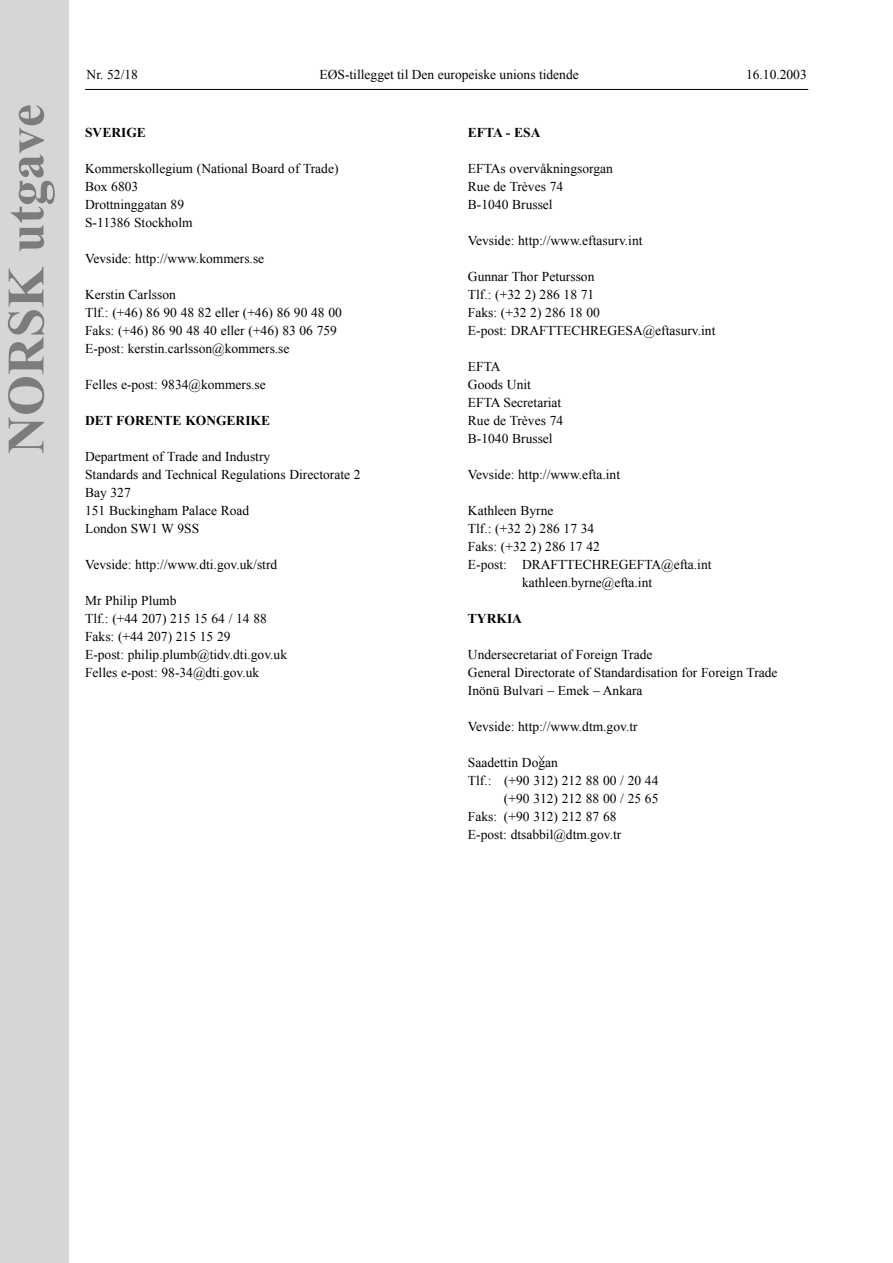
<style>
.page{position:relative;width:893px;height:1263px;background:#fff}
.page>*{position:absolute;margin:0;border:0;box-sizing:border-box;transform-origin:0 0}
.t1{font:700 52.5px "Times New Roman";color:#7c7c7c}
.t2{font:13.5px/18px "Times New Roman";color:#000}
.t3{font:700 13.5px "Times New Roman";color:#000}
</style>
<div class="page">
<hr style="left:85px;top:89px;width:723px;height:1px;background:#000">
<div style="left:0;top:0;width:68px;height:1263px;background:#d6d6d6"></div>
<h1 class="t1" style="left:-3px;top:454px;width:351px;rotate:-90deg">NORSK utgave</h1>
<p class="t2" style="left:87px;top:65px;width:53px">Nr. 52/18</p>
<p class="t2" style="left:319px;top:65px;width:261px">EØS-tillegget til Den europeiske unions tidende</p>
<p class="t2" style="left:746px;top:65px;width:62px">16.10.2003</p>
<p class="t3" style="left:85px;top:125px;width:62px">SVERIGE</p>
<p class="t2" style="left:85px;top:159px;width:255px">Kommerskollegium (National Board of Trade)<br>Box 6803<br>Drottninggatan 89<br>S-11386 Stockholm</p>
<p class="t2" style="left:85px;top:249px;width:181px">Vevside: http://www.kommers.se</p>
<p class="t2" style="left:85px;top:285px;width:258px">Kerstin Carlsson<br>Tlf.: (+46) 86 90 48 82 eller (+46) 86 90 48 00<br>Faks: (+46) 86 90 48 40 eller (+46) 83 06 759<br>E-post: kerstin.carlsson@kommers.se</p>
<p class="t2" style="left:85px;top:375px;width:182px">Felles e-post: 9834@kommers.se</p>
<p class="t3" style="left:85px;top:413px;width:186px">DET FORENTE KONGERIKE</p>
<p class="t2" style="left:85px;top:447px;width:277px">Department of Trade and Industry<br>Standards and Technical Regulations Directorate 2<br>Bay 327<br>151 Buckingham Palace Road<br>London SW1 W 9SS</p>
<p class="t2" style="left:85px;top:555px;width:194px">Vevside: http://www.dti.gov.uk/strd</p>
<p class="t2" style="left:85px;top:591px;width:203px">Mr Philip Plumb<br>Tlf.: (+44 207) 215 15 64 / 14 88<br>Faks: (+44 207) 215 15 29<br>E-post: philip.plumb@tidv.dti.gov.uk<br>Felles e-post: 98-34@dti.gov.uk</p>
<p class="t3" style="left:468px;top:125px;width:74px">EFTA - ESA</p>
<p class="t2" style="left:468px;top:159px;width:146px">EFTAs overvåkningsorgan<br>Rue de Trèves 74<br>B-1040 Brussel</p>
<p class="t2" style="left:468px;top:231px;width:176px">Vevside: http://www.eftasurv.int</p>
<p class="t2" style="left:468px;top:267px;width:249px">Gunnar Thor Petursson<br>Tlf.: (+32 2) 286 18 71<br>Faks: (+32 2) 286 18 00<br>E-post: DRAFTTECHREGESA@eftasurv.int</p>
<p class="t2" style="left:468px;top:357px;width:97px">EFTA<br>Goods Unit<br>EFTA Secretariat<br>Rue de Trèves 74<br>B-1040 Brussel</p>
<p class="t2" style="left:468px;top:465px;width:154px">Vevside: http://www.efta.int</p>
<p class="t2" style="left:468px;top:501px;width:87px">Kathleen Byrne</p>
<p class="t2" style="left:468px;top:519px;width:128px">Tlf.: (+32 2) 286 17 34</p>
<p class="t2" style="left:468px;top:537px;width:133px">Faks: (+32 2) 286 17 42</p>
<p class="t2" style="left:468px;top:555px;width:245px">E-post: DRAFTTECHREGEFTA@efta.int</p>
<p class="t2" style="left:522px;top:573px;width:132px">kathleen.byrne@efta.int</p>
<p class="t3" style="left:468px;top:611px;width:55px">TYRKIA</p>
<p class="t2" style="left:468px;top:645px;width:311px">Undersecretariat of Foreign Trade<br>General Directorate of Standardisation for Foreign Trade<br>Inönü Bulvari – Emek – Ankara</p>
<p class="t2" style="left:468px;top:717px;width:171px">Vevside: http://www.dtm.gov.tr</p>
<p class="t2" style="left:468px;top:753px;width:91px">Saadettin Dogan</p>
<p class="t2" style="left:468px;top:771px;width:192px">Tlf.: (+90 312) 212 88 00 / 20 44</p>
<p class="t2" style="left:504px;top:789px;width:156px">(+90 312) 212 88 00 / 25 65</p>
<p class="t2" style="left:468px;top:807px;width:150px">Faks: (+90 312) 212 87 68</p>
<p class="t2" style="left:468px;top:825px;width:155px">E-post: dtsabbil@dtm.gov.tr</p>
<p class="t2" style="left:545px;top:764px;width:8px;rotate:-180deg">^</p>
</div>
